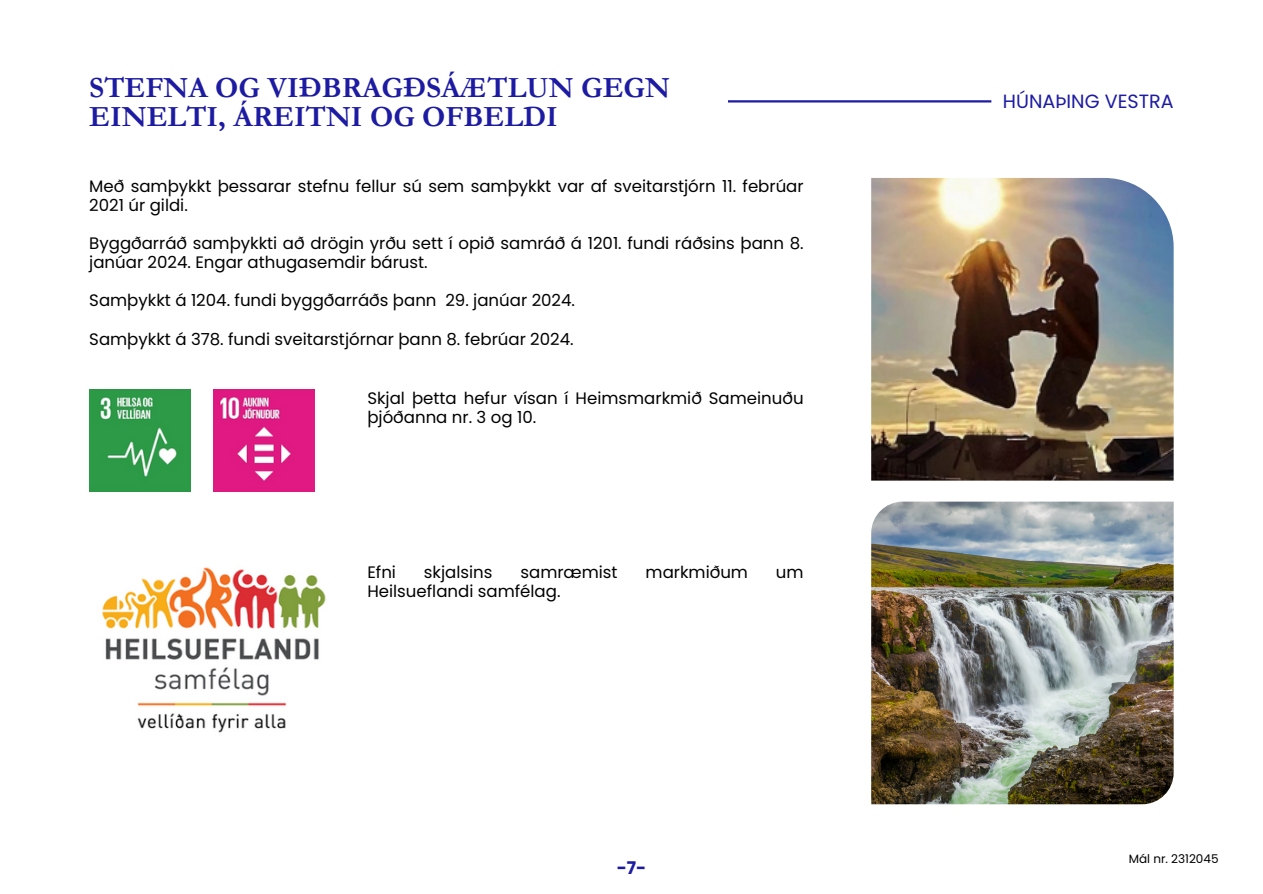
<style>
.page{position:relative;width:1263px;height:894px;background:#fff}
.page>*{position:absolute;margin:0;border:0;box-sizing:border-box;transform-origin:0 0}
.t1{font:700 29.55px/29.2px "Garamond";color:#1d1ba2}
.t2{font:19.2px "Poppins";color:#1d1ba2}
.t3{font:700 17.4px "Poppins";color:#1d1ba2}
.t4{font:16.65px/19.2px "Poppins";color:#000}
.t5{font:12px "Poppins";color:#000}
</style>
<div class="page">
<hr style="left:728px;top:100px;width:263px;height:2px;background:#1d1ba2">
<img style="left:871px;top:501px;width:303px;height:303px">
<img style="left:871px;top:178px;width:303px;height:302px">
<img style="left:213px;top:390px;width:101px;height:101px">
<img style="left:102px;top:567px;width:224px;height:166px">
<img style="left:89px;top:390px;width:102px;height:101px">
<h1 class="t1" style="left:89px;top:73px;width:582px">STEFNA OG VIÐBRAGÐSÁÆTLUN GEGN<br>EINELTI, ÁREITNI OG OFBELDI</h1>
<p class="t4" style="left:89px;top:176px;width:716px">Með samþykkt þessarar stefnu fellur sú sem samþykkt var af sveitarstjórn 11. febrúar<br>2021 úr gildi.</p>
<p class="t4" style="left:89px;top:233px;width:716px">Byggðarráð samþykkti að drögin yrðu sett í opið samráð á 1201. fundi ráðsins þann 8. janúar 2024. Engar athugasemdir bárust.</p>
<p class="t4" style="left:89px;top:291px;width:487px">Samþykkt á 1204. fundi byggðarráðs þann 29. janúar 2024.</p>
<p class="t4" style="left:89px;top:329px;width:486px">Samþykkt á 378. fundi sveitarstjórnar þann 8. febrúar 2024.</p>
<p class="t4" style="left:367px;top:388px;width:438px">Skjal þetta hefur vísan í Heimsmarkmið Sameinuðu þjóðanna nr. 3 og 10.</p>
<p class="t4" style="left:367px;top:562px;width:30px">Efni</p>
<p class="t4" style="left:424px;top:562px;width:70px">skjalsins</p>
<p class="t4" style="left:520px;top:562px;width:99px">samræmist</p>
<p class="t4" style="left:646px;top:562px;width:104px">markmiðum</p>
<p class="t4" style="left:776px;top:562px;width:29px">um</p>
<p class="t4" style="left:367px;top:582px;width:195px">Heilsueflandi samfélag.</p>
<p class="t3" style="left:617px;top:855px;width:31px">-7-</p>
<p class="t2" style="left:1003px;top:87px;width:172px">HÚNAÞING VESTRA</p>
<p class="t5" style="left:1129px;top:849px;width:91px">Mál nr. 2312045</p>
</div>
